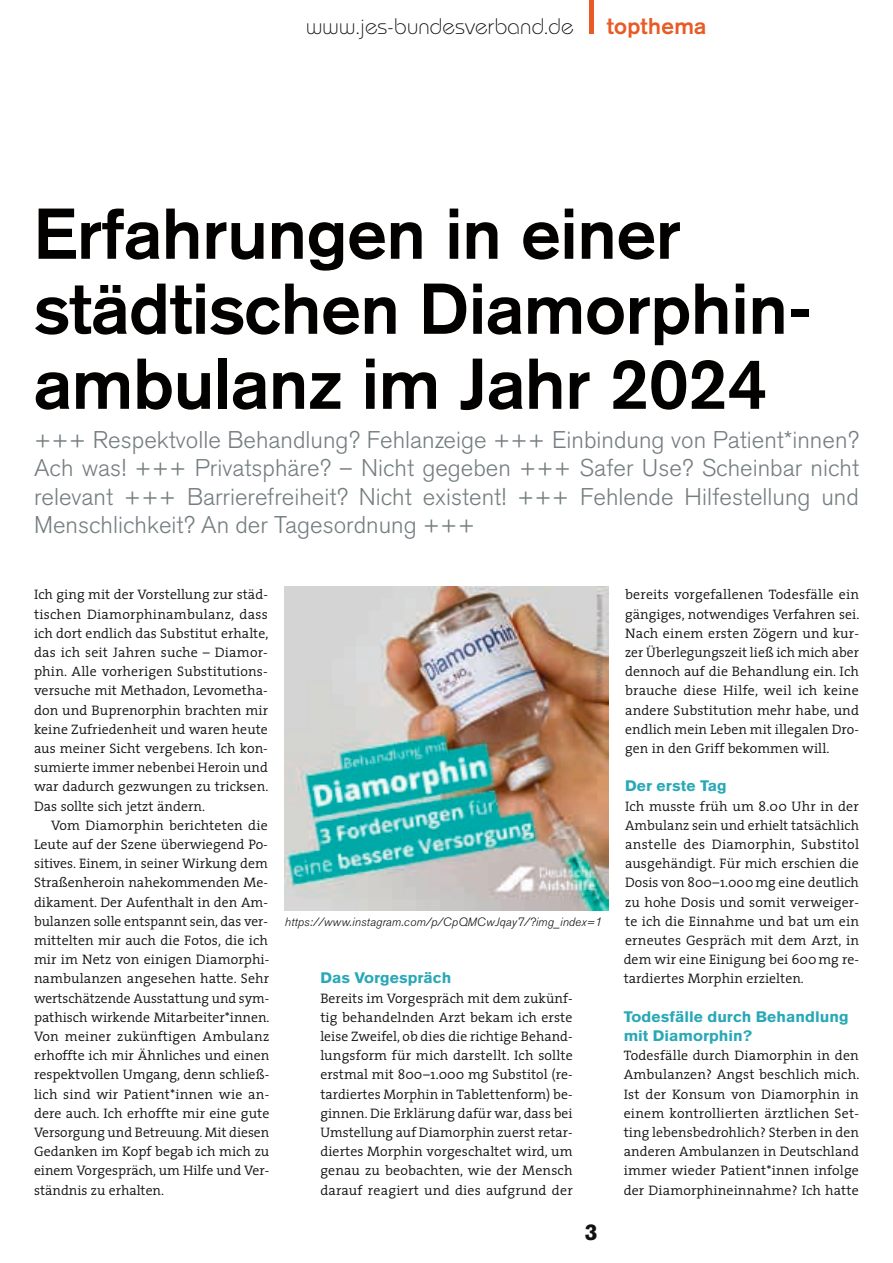
<style>
.page{position:relative;width:893px;height:1263px;background:#fff}
.page>*{position:absolute;margin:0;border:0;box-sizing:border-box;transform-origin:0 0}
.t1{font:700 70.5px/75px "Akzidenz Grotesk";color:#020100}
.t2{font:300 24px/28.5px "Akzidenz Grotesk BQ";color:#747d80;text-align:justify}
.t3{font:300 22.5px "Bauhaus";letter-spacing:.01em;color:#11110f}
.t4{font:700 22.5px "Akzidenz Grotesk";letter-spacing:.015em;color:#e95a24}
.t5{font:900 22.5px "Akzidenz Grotesk";color:#11110f}
.t6{font:900 15px/19.2px "Akzidenz Grotesk";color:#29a8b6;scale:1.05 1}
.t7{font:300 13.8px/19.2px "The Serif";letter-spacing:.005em;color:#11110f;text-align:justify}
.t8{font:italic 300 12px "Akzidenz Grotesk BQ";letter-spacing:.01em;color:#11110f}
</style>
<div class="page">
<hr style="left:589px;top:0;width:4px;height:34px;background:#e95a24">
<img style="left:285px;top:587px;width:323px;height:323px">
<h3 class="t3" style="left:306px;top:13px;width:269px">www.jes-bundesverband.de</h3>
<h3 class="t4" style="left:607px;top:13px;width:101px">topthema</h3>
<h1 class="t1" style="left:34px;top:196px;width:773px">Erfahrungen in einer städtischen Diamorphin&shy;ambulanz im Jahr 2024</h1>
<p class="t2" style="left:34px;top:426px;width:826px">+++ Respektvolle Behandlung? Fehlanzeige +++ Einbindung von Patient*innen?<br>Ach was! +++ Privatsphäre? – Nicht gegeben +++ Safer Use? Scheinbar nicht relevant +++ Barrierefreiheit? Nicht existent! +++ Fehlende Hilfestellung und Menschlichkeit? An der Tagesordnung +++</p>
<p class="t7" style="left:34px;top:585px;width:236px">Ich ging mit der Vorstellung zur städ&shy;tischen Diamorphinambulanz, dass ich dort endlich das Substitut erhalte, das ich seit Jahren suche – Diamor&shy;phin. Alle vorherigen Substitutions&shy;versuche mit Methadon, Levometha&shy;don und Buprenorphin brachten mir keine Zufriedenheit und waren heute aus meiner Sicht vergebens. Ich kon&shy;sumierte immer nebenbei Heroin und war dadurch gezwungen zu tricksen.<br>Das sollte sich jetzt ändern.</p>
<p class="t7" style="left:34px;top:815px;width:237px;text-align:left;text-indent:17px">Vom Diamorphin berichteten die Leute auf der Szene überwiegend Po&shy;sitives. Einem, in seiner Wirkung dem Straßenheroin nahekommenden Me&shy;dikament. Der Aufenthalt in den Am&shy;bulanzen solle entspannt sein, das ver&shy;mittelten mir auch die Fotos, die ich mir im Netz von einigen Diamorphi&shy;nambulanzen angesehen hatte. Sehr wertschätzende Ausstattung und sym&shy;pathisch wirkende Mitarbeiter*innen.<br>Von meiner zukünftigen Ambulanz erhoffte ich mir Ähnliches und einen respektvollen Umgang, denn schließ&shy;lich sind wir Patient*innen wie an&shy;dere auch. Ich erhoffte mir eine gute Versorgung und Betreuung. Mit diesen Gedanken im Kopf begab ich mich zu einem Vorgespräch, um Hilfe und Ver&shy;ständnis zu erhalten.</p>
<p class="t8" style="left:285px;top:915px;width:319px">https://www.instagram.com/p/CpQMCwJqay7/?img_index=1</p>
<p class="t6" style="left:320px;top:968px;width:126px">Das Vorgespräch</p>
<p class="t7" style="left:320px;top:988px;width:254px">Bereits im Vorgespräch mit dem zukünf&shy;tig behandelnden Arzt bekam ich erste leise Zweifel, ob dies die richtige Behand&shy;lungsform für mich darstellt. Ich sollte erstmal mit 800–1.000 mg Substitol (re&shy;tardiertes Morphin in Tablettenform) be&shy;ginnen. Die Erklärung dafür war, dass bei Umstellung auf Diamorphin zuerst retar&shy;diertes Morphin vorgeschaltet wird, um genau zu beobachten, wie der Mensch darauf reagiert und dies aufgrund der</p>
<h3 class="t5" style="left:585px;top:1218px;width:14px">3</h3>
<p class="t7" style="left:625px;top:585px;width:236px">bereits vorgefallenen Todesfälle ein gängiges, notwendiges Verfahren sei.<br>Nach einem ersten Zögern und kur&shy;zer Überlegungszeit ließ ich mich aber dennoch auf die Behandlung ein. Ich brauche diese Hilfe, weil ich keine andere Substitution mehr habe, und endlich mein Leben mit illegalen Dro&shy;gen in den Griff bekommen will.</p>
<p class="t6" style="left:625px;top:776px;width:98px">Der erste Tag</p>
<p class="t7" style="left:624px;top:796px;width:237px">Ich musste früh um 8.00 Uhr in der Ambulanz sein und erhielt tatsächlich anstelle des Diamorphin, Substitol ausgehändigt. Für mich erschien die Dosis von 800–1.000mg eine deutlich zu hohe Dosis und somit verweiger&shy;te ich die Einnahme und bat um ein erneutes Gespräch mit dem Arzt, in dem wir eine Einigung bei 600mg re&shy;tardiertes Morphin erzielten.</p>
<p class="t6" style="left:624px;top:1007px;width:216px">Todesfälle durch Behandlung mit Diamorphin?</p>
<p class="t7" style="left:624px;top:1045px;width:237px">Todesfälle durch Diamorphin in den Ambulanzen? Angst beschlich mich.<br>Ist der Konsum von Diamorphin in einem kontrollierten ärztlichen Set&shy;ting lebensbedrohlich? Sterben in den anderen Ambulanzen in Deutschland immer wieder Patient*innen infolge der Diamorphineinnahme? Ich hatte</p>
</div>
